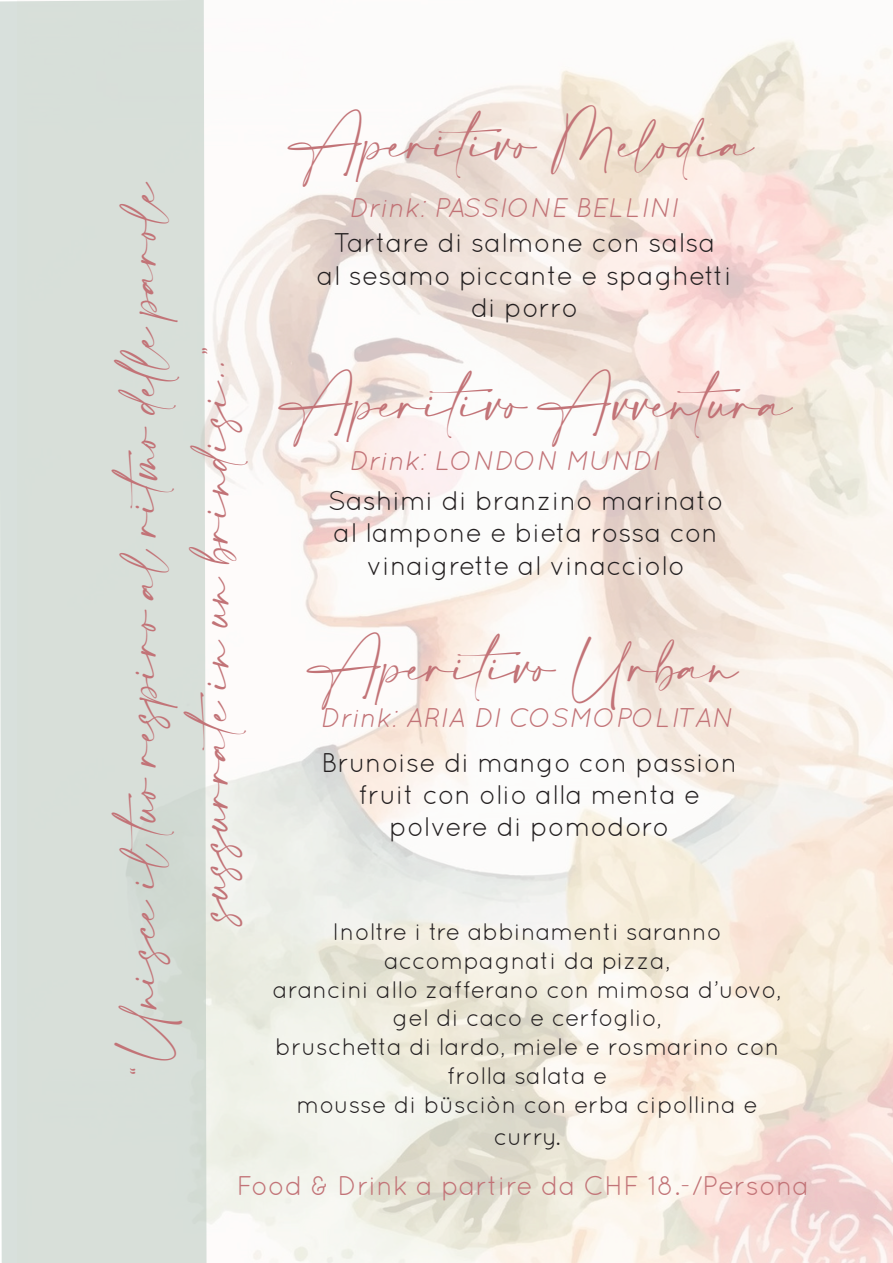
<style>
.page{position:relative;width:893px;height:1263px;background:#fff}
.page>*{position:absolute;margin:0;border:0;box-sizing:border-box;transform-origin:0 0}
.t1{font:39px "Amalfi Coast";color:#c27377}
.t2{font:36px "Amalfi Coast";color:#c27377}
.t3{font:27px/32.4px "Quicksand";color:#231f20;text-align:center}
.t4{font:italic 27px "Quicksand";color:#c27377}
.t5{font:27px "Quicksand";color:#c27377}
.t6{font:24px/28.8px "Quicksand";color:#231f20;text-align:center}
</style>
<div class="page">
<img style="left:207px;top:39px;width:686px;height:1224px">
<div style="left:0;top:0;width:207px;height:1263px;background:#d8dfd9"></div>
<p class="t1" style="left:293px;top:122px;width:463px">Aperitivo Melodia</p>
<p class="t2" style="left:122px;top:1079px;width:900px;rotate:-90deg">“Unisce il tuo respiro al ritmo delle parole</p>
<p class="t4" style="left:349px;top:192px;width:331px">Drink: PASSIONE BELLINI</p>
<p class="t3" style="left:333px;top:226px;width:384px">Tartare di salmone con salsa</p>
<p class="t3" style="left:317px;top:259px;width:417px">al sesamo piccante e spaghetti di porro</p>
<p class="t2" style="left:194px;top:920px;width:580px;rotate:-90deg">sussurrate in un brindisi..”</p>
<p class="t1" style="left:283px;top:381px;width:510px">Aperitivo Avventura</p>
<p class="t4" style="left:349px;top:445px;width:313px">Drink: LONDON MUNDI</p>
<p class="t3" style="left:328px;top:484px;width:397px">Sashimi di branzino marinato</p>
<p class="t3" style="left:334px;top:517px;width:386px">al lampone e bieta rossa con vinaigrette al vinacciolo</p>
<p class="t1" style="left:312px;top:645px;width:428px">Aperitivo Urban</p>
<p class="t4" style="left:320px;top:702px;width:414px">Drink: ARIA DI COSMOPOLITAN</p>
<p class="t3" style="left:321px;top:746px;width:417px">Brunoise di mango con passion fruit con olio alla menta e</p>
<p class="t3" style="left:389px;top:810px;width:282px">polvere di pomodoro</p>
<p class="t6" style="left:333px;top:917px;width:391px">Inoltre i tre abbinamenti saranno</p>
<p class="t6" style="left:384px;top:946px;width:288px">accompagnati da pizza,</p>
<p class="t6" style="left:273px;top:975px;width:510px">arancini allo zafferano con mimosa d’uovo, gel di caco e cerfoglio,</p>
<p class="t6" style="left:275px;top:1032px;width:506px">bruschetta di lardo, miele e rosmarino con frolla salata e</p>
<p class="t6" style="left:297px;top:1090px;width:463px">mousse di büsciòn con erba cipollina e</p>
<p class="t6" style="left:494px;top:1122px;width:69px">curry.</p>
<p class="t5" style="left:237px;top:1170px;width:574px">Food &amp; Drink a partire da CHF 18.-/Persona</p>
</div>
